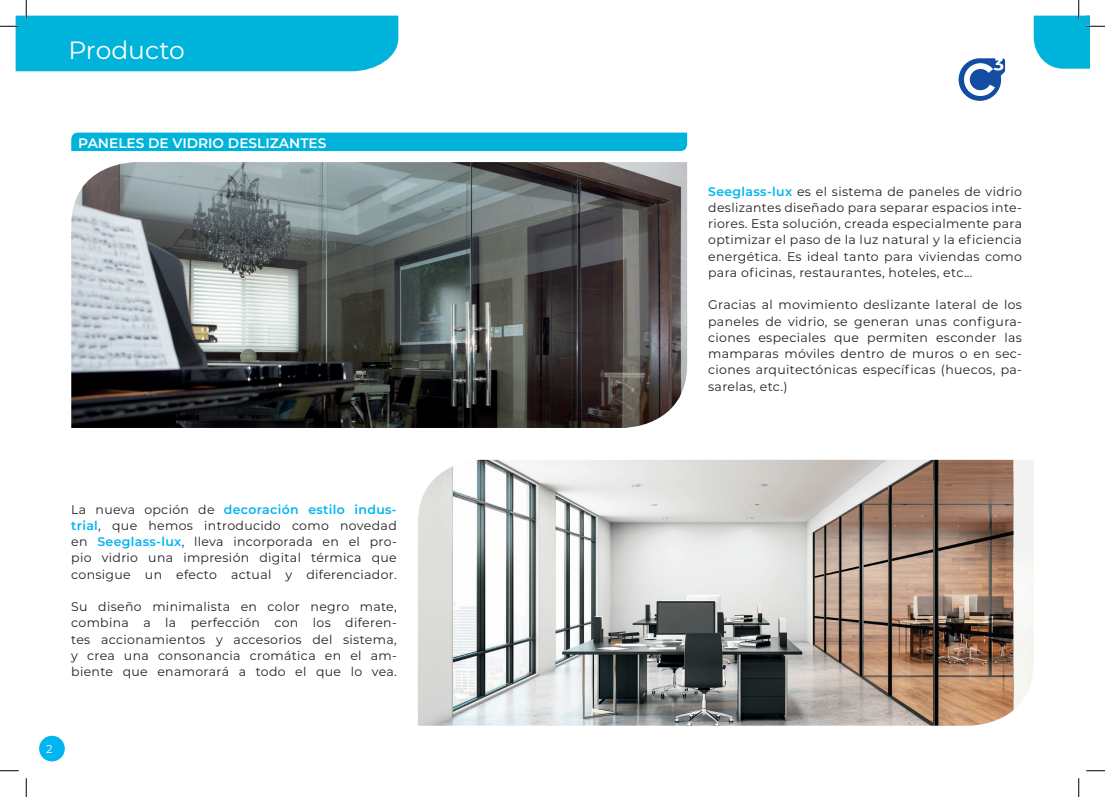
<style>
.page{position:relative;width:1105px;height:797px;background:#fff}
.page>*{position:absolute;margin:0;border:0;box-sizing:border-box;transform-origin:0 0}
.t1{font:25px "Montserrat";color:#fff}
.t2{font:600 13.75px "Montserrat";color:#fff}
.t3{font:12.5px/16.2px "Montserrat";letter-spacing:.025em;color:#231f20;text-align:justify}
.t4{font:11.25px "Montserrat";color:#fff}
.s1{font-weight:600;color:#00b5f0}
</style>
<div class="page">
<img style="left:71px;top:162px;width:616px;height:266px">
<img style="left:418px;top:460px;width:616px;height:265px">
<svg style="left:958px;top:58px;width:47px;height:43px"></svg>
<div style="left:39px;top:735px;width:26px;height:26px;background:#00b5f0;border-radius:50%"></div>
<div style="left:71px;top:133px;width:616px;height:18px;background:#00b3da"></div>
<svg style="left:0;top:770px;width:19px;height:1px"></svg>
<svg style="left:1086px;top:770px;width:19px;height:1px"></svg>
<svg style="left:0;top:0;width:398px;height:71px"></svg>
<svg style="left:25px;top:778px;width:2px;height:19px"></svg>
<svg style="left:1034px;top:0;width:71px;height:69px"></svg>
<svg style="left:1078px;top:778px;width:1px;height:19px"></svg>
<p class="t1" style="left:69px;top:33px;width:118px">Producto</p>
<p class="t2" style="left:78px;top:133px;width:250px">PANELES DE VIDRIO DESLIZANTES</p>
<p class="t3" style="left:71px;top:500px;width:327px">La nueva opción de <span class="s1">decoración estilo indus&shy;trial</span>, que hemos introducido como novedad en <span class="s1">Seeglass-lux</span>, lleva incorporada en el pro&shy;pio vidrio una impresión digital térmica que consigue un efecto actual y diferenciador.</p>
<p class="t3" style="left:71px;top:598px;width:327px">Su diseño minimalista en color negro mate, combina a la perfección con los diferen&shy;tes accionamientos y accesorios del sistema, y crea una consonancia cromática en el am&shy;biente que enamorará a todo el que lo vea.</p>
<p class="t4" style="left:46px;top:741px;width:8px">2</p>
<p class="t3" style="left:708px;top:182px;width:315px"><span class="s1">Seeglass-lux</span> es el sistema de paneles de vidrio deslizantes diseñado para separar espacios inte&shy;riores. Esta solución, creada especialmente para optimizar el paso de la luz natural y la eficiencia energética. Es ideal tanto para viviendas como para oficinas, restaurantes, hoteles, etc...</p>
<p class="t3" style="left:708px;top:296px;width:315px">Gracias al movimiento deslizante lateral de los paneles de vidrio, se generan unas configura&shy;ciones especiales que permiten esconder las mamparas móviles dentro de muros o en sec&shy;ciones arquitectónicas específicas (huecos, pa&shy;sarelas, etc.)</p>
</div>
